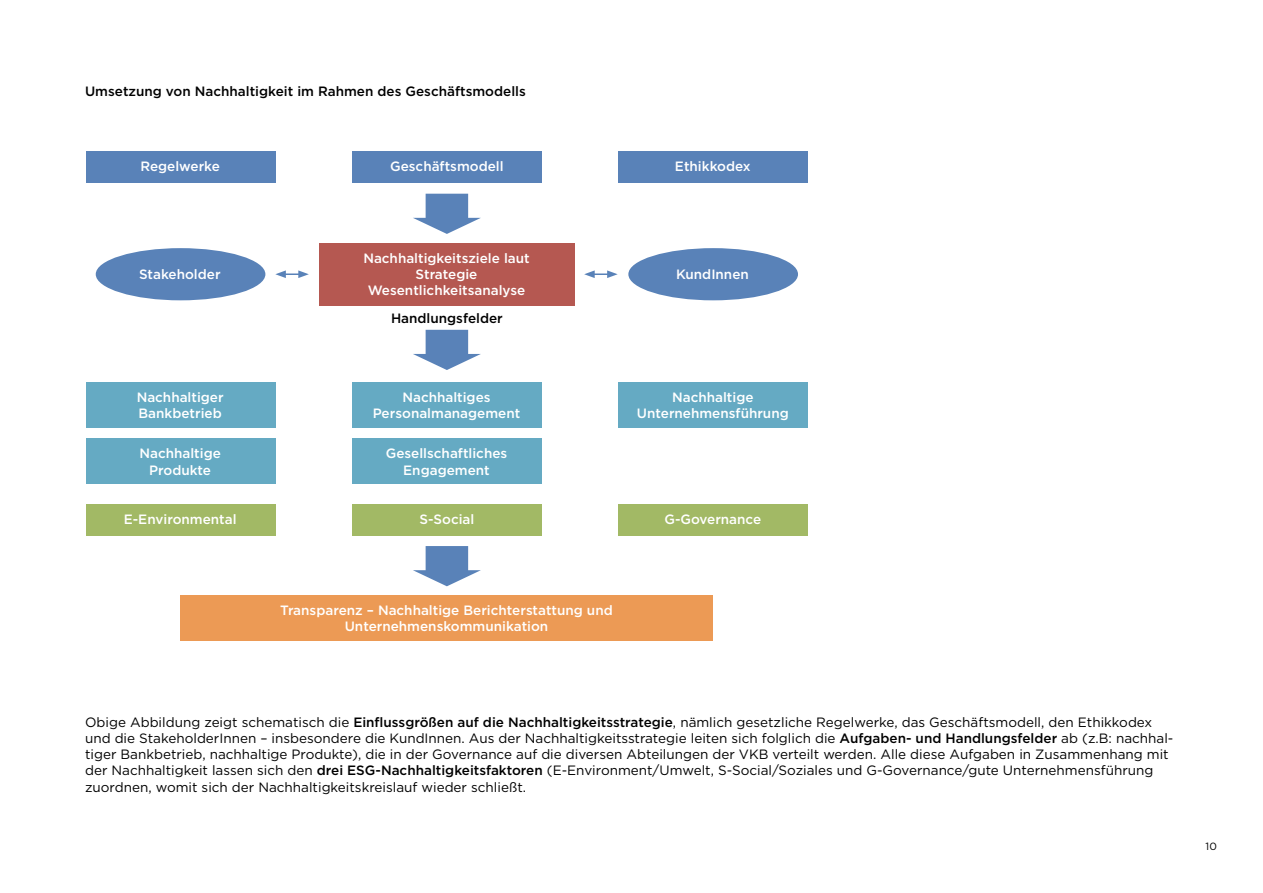
<style>
.page{position:relative;width:1263px;height:893px;background:#fff}
.page>*{position:absolute;margin:0;border:0;box-sizing:border-box;transform-origin:0 0}
.t1{font:13.5px/16.2px "Gotham";color:#000}
.t2{font:500 13.5px/16.2px "Gotham";color:#fff;text-align:center}
.t3{font:500 13.5px "Gotham";color:#000}
.t4{font:10.5px "Gotham";color:#000}
.s1{font-weight:500}
</style>
<div class="page">
<div style="left:86px;top:151px;width:189px;height:31px;background:#5982b8"></div>
<div style="left:86px;top:504px;width:189px;height:31px;background:#a2b965"></div>
<div style="left:86px;top:382px;width:189px;height:46px;background:#65aac3"></div>
<div style="left:86px;top:438px;width:189px;height:46px;background:#65aac3"></div>
<div style="left:352px;top:382px;width:190px;height:46px;background:#65aac3"></div>
<div style="left:319px;top:243px;width:256px;height:63px;background:#b55851"></div>
<div style="left:180px;top:595px;width:533px;height:46px;background:#ec9a55"></div>
<div style="left:352px;top:438px;width:190px;height:46px;background:#65aac3"></div>
<div style="left:618px;top:382px;width:190px;height:46px;background:#65aac3"></div>
<div style="left:352px;top:151px;width:190px;height:31px;background:#5982b8"></div>
<div style="left:352px;top:504px;width:190px;height:31px;background:#a2b965"></div>
<div style="left:618px;top:151px;width:190px;height:31px;background:#5982b8"></div>
<div style="left:618px;top:504px;width:190px;height:31px;background:#a2b965"></div>
<div style="left:96px;top:248px;width:169px;height:52px;background:#5982b8;border-radius:50%"></div>
<div style="left:628px;top:248px;width:170px;height:52px;background:#5982b8;border-radius:50%"></div>
<svg style="left:413px;top:194px;width:68px;height:40px"></svg>
<svg style="left:413px;top:330px;width:68px;height:40px"></svg>
<svg style="left:413px;top:546px;width:68px;height:40px"></svg>
<svg style="left:275px;top:270px;width:34px;height:8px"></svg>
<svg style="left:584px;top:270px;width:34px;height:8px"></svg>
<p class="t3" style="left:85px;top:82px;width:442px">Umsetzung von Nachhaltigkeit im Rahmen des Geschäftsmodells</p>
<p class="t2" style="left:140px;top:158px;width:81px">Regelwerke</p>
<p class="t2" style="left:390px;top:158px;width:115px">Geschäftsmodell</p>
<p class="t2" style="left:675px;top:158px;width:77px">Ethikkodex</p>
<p class="t2" style="left:363px;top:250px;width:168px">Nachhaltigkeitsziele laut<br>Strategie<br>Wesentlichkeitsanalyse</p>
<p class="t2" style="left:139px;top:266px;width:83px">Stakeholder</p>
<p class="t2" style="left:676px;top:266px;width:74px">KundInnen</p>
<p class="t2" style="left:137px;top:389px;width:89px;text-align:left">Nachhaltiger<br>Bankbetrieb</p>
<p class="t2" style="left:139px;top:445px;width:83px">Nachhaltige<br>Produkte</p>
<p class="t2" style="left:124px;top:511px;width:114px">E-Environmental</p>
<p class="t3" style="left:391px;top:310px;width:113px">Handlungsfelder</p>
<p class="t2" style="left:373px;top:389px;width:149px">Nachhaltiges<br>Personalmanagement</p>
<p class="t2" style="left:386px;top:445px;width:123px">Gesellschaftliches<br>Engagement</p>
<p class="t2" style="left:419px;top:511px;width:57px">S-Social</p>
<p class="t2" style="left:637px;top:389px;width:153px">Nachhaltige<br>Unternehmensführung</p>
<p class="t2" style="left:664px;top:511px;width:98px">G-Governance</p>
<p class="t2" style="left:280px;top:602px;width:334px">Transparenz – Nachhaltige Berichterstattung und<br>Unternehmenskommunikation</p>
<p class="t1" style="left:85px;top:714px;width:1090px">Obige Abbildung zeigt schematisch die <span class="s1">Einflussgrößen auf die Nachhaltigkeitsstrategie</span>, nämlich gesetzliche Regelwerke, das Geschäftsmodell, den Ethikkodex und die StakeholderInnen – insbesondere die KundInnen. Aus der Nachhaltigkeitsstrategie leiten sich folglich die <span class="s1">Aufgaben- und Handlungsfelder</span> ab (z.B: nachhal&shy;tiger Bankbetrieb, nachhaltige Produkte), die in der Governance auf die diversen Abteilungen der VKB verteilt werden. Alle diese Aufgaben in Zusammenhang mit der Nachhaltigkeit lassen sich den <span class="s1">drei ESG-Nachhaltigkeitsfaktoren</span> (E-Environment/Umwelt, S-Social/Soziales und G-Governance/gute Unternehmensführung zuordnen, womit sich der Nachhaltigkeitskreislauf wieder schließt.</p>
<p class="t4" style="left:1205px;top:840px;width:13px">10</p>
</div>
